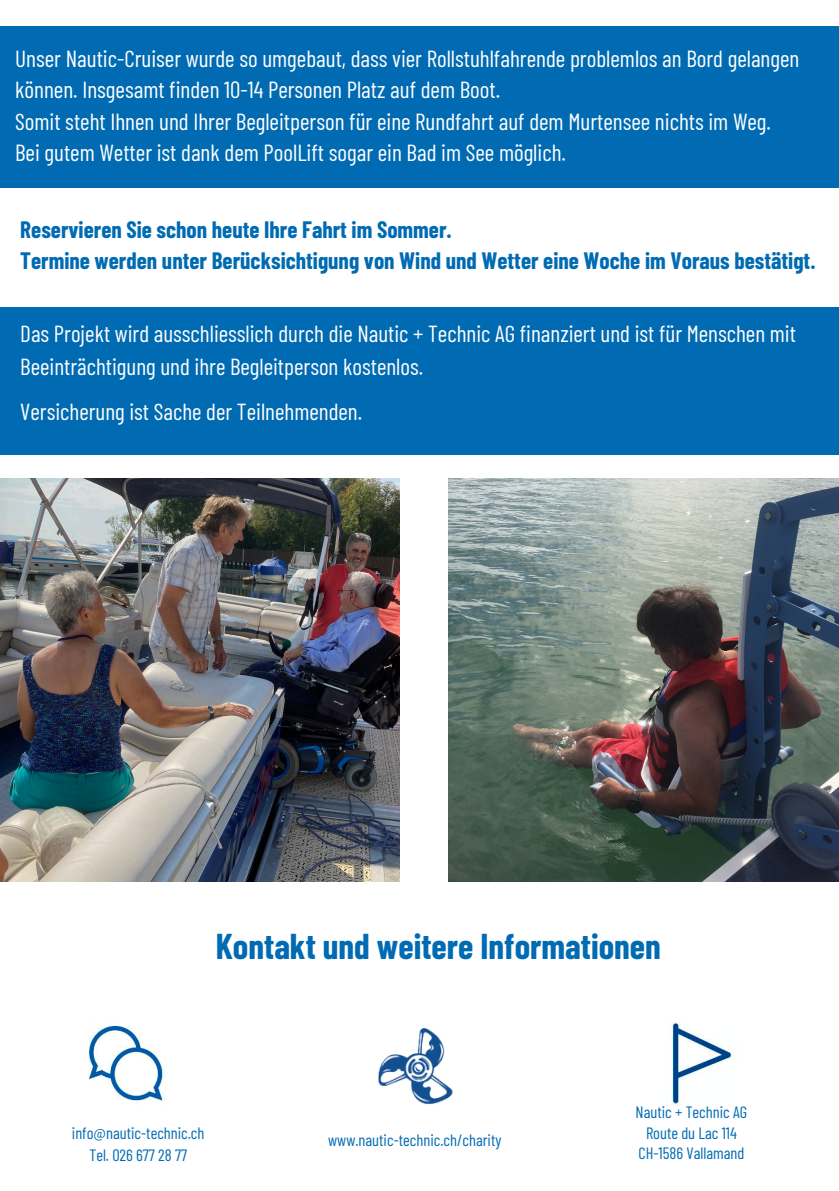
<style>
.page{position:relative;width:839px;height:1191px;background:#fff}
.page>*{position:absolute;margin:0;border:0;box-sizing:border-box;transform-origin:0 0}
.t1{font:700 35px "Barlow Condensed";color:#006bb3}
.t2{font:23.2px/31.6px "Barlow Condensed";color:#fff}
.t3{font:700 23.2px/31.8px "Barlow Condensed";color:#006bb3}
.t4{font:16.4px "Barlow Condensed";color:#006bb3}
</style>
<div class="page">
<img style="left:88px;top:1025px;width:77px;height:76px">
<img style="left:671px;top:1023px;width:62px;height:83px">
<img style="left:0;top:478px;width:399px;height:404px">
<img style="left:449px;top:478px;width:389px;height:404px">
<div style="left:0;top:27px;width:838px;height:161px;background:#006bb3"></div>
<div style="left:0;top:307px;width:838px;height:148px;background:#006bb3"></div>
<img style="left:378px;top:1028px;width:76px;height:77px">
<p class="t2" style="left:15px;top:42px;width:785px">Unser Nautic-Cruiser wurde so umgebaut, dass vier Rollstuhlfahrende problemlos an Bord gelangen können. Insgesamt finden 10-14 Personen Platz auf dem Boot.<br>Somit steht Ihnen und Ihrer Begleitperson für eine Rundfahrt auf dem Murtensee nichts im Weg.<br>Bei gutem Wetter ist dank dem PoolLift sogar ein Bad im See möglich.</p>
<p class="t3" style="left:20px;top:212px;width:796px">Reservieren Sie schon heute Ihre Fahrt im Sommer.<br>Termine werden unter Berücksichtigung von Wind und Wetter eine Woche im Voraus bestätigt.</p>
<p class="t2" style="left:20px;top:317px;width:777px;line-height:32.2px">Das Projekt wird ausschliesslich durch die Nautic + Technic AG finanziert und ist für Menschen mit<br>Beeinträchtigung und ihre Begleitperson kostenlos.</p>
<p class="t2" style="left:20px;top:395px;width:343px">Versicherung ist Sache der Teilnehmenden.</p>
<p class="t1" style="left:216px;top:924px;width:446px">Kontakt und weitere Informationen</p>
<p class="t4" style="left:72px;top:1122px;width:134px">info@nautic-technic.ch</p>
<p class="t4" style="left:89px;top:1144px;width:99px">Tel. 026 677 28 77</p>
<p class="t4" style="left:328px;top:1130px;width:175px">www.nautic-technic.ch/charity</p>
<p class="t4" style="left:635px;top:1102px;width:113px">Nautic + Technic AG</p>
<p class="t4" style="left:646px;top:1122px;width:92px">Route du Lac 114</p>
<h1 class="t4" style="left:638px;top:1143px;width:107px">CH-1586 Vallamand</h1>
</div>
